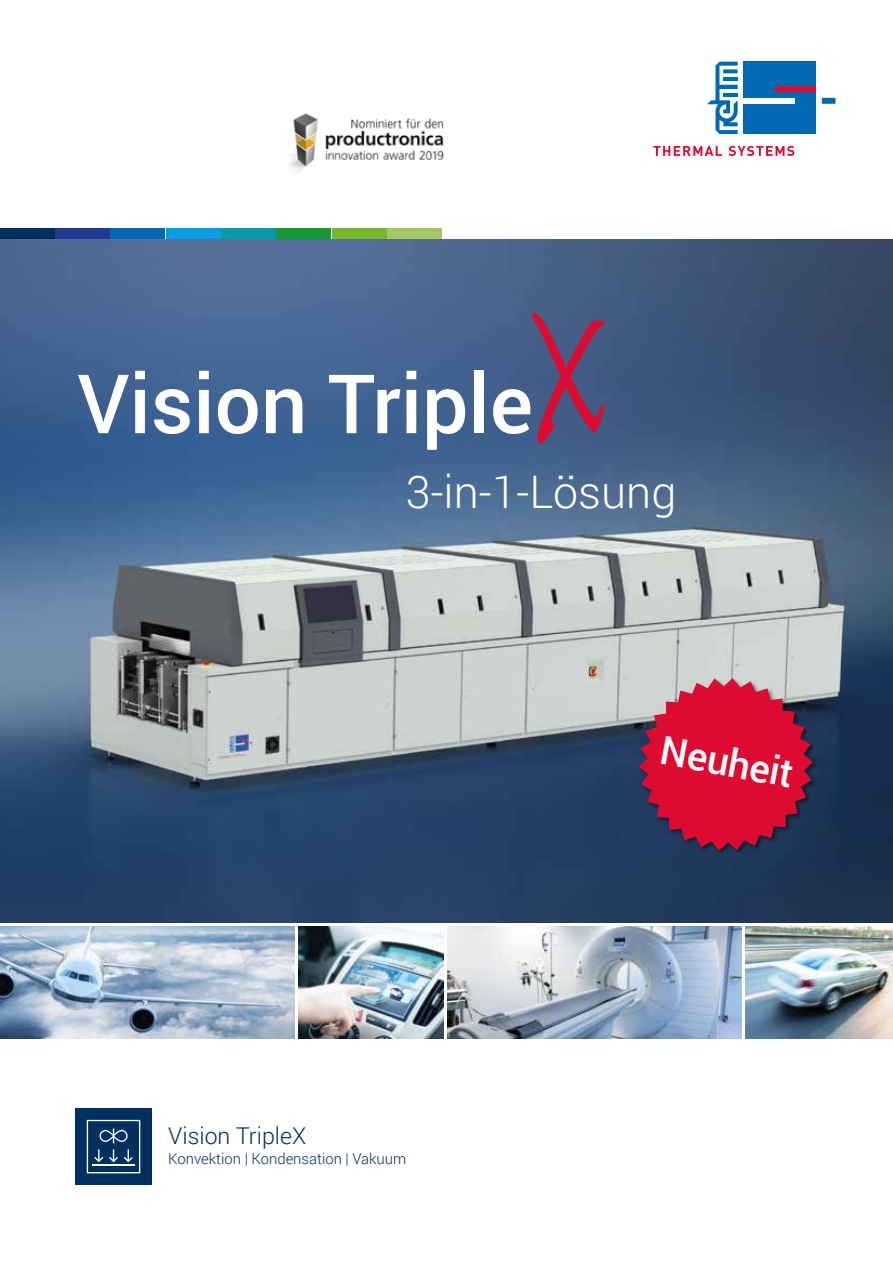
<style>
.page{position:relative;width:893px;height:1263px;background:#fff}
.page>*{position:absolute;margin:0;border:0;box-sizing:border-box;transform-origin:0 0}
.t1{font:185.85px "Ink Free";color:#dd0b2f}
.t2{font:500 82.05px "Roboto";color:#fff}
.t3{font:300 45px "Roboto";color:#fff}
.t4{font:500 39px "Roboto";color:#fff}
.t5{font:300 23.1px "Roboto";color:#00305d}
.t6{font:300 14.85px "Roboto";color:#00305d}
</style>
<div class="page">
<img style="left:0;top:240px;width:893px;height:682px">
<div style="left:744px;top:62px;width:72px;height:72px;background:#0069b4"></div>
<div style="left:744px;top:98px;width:51px;height:6px;background:#fff"></div>
<div style="left:775px;top:86px;width:41px;height:6px;background:#dd0b2f"></div>
<svg style="left:707px;top:62px;width:31px;height:72px"></svg>
<svg style="left:653px;top:146px;width:69px;height:10px"></svg>
<svg style="left:728px;top:146px;width:66px;height:10px"></svg>
<div style="left:822px;top:98px;width:13px;height:6px;background:#0069b4"></div>
<div style="left:110px;top:228px;width:55px;height:11px;background:#0069b4"></div>
<div style="left:0;top:228px;width:54px;height:11px;background:#00305d"></div>
<div style="left:166px;top:228px;width:54px;height:11px;background:#009fe3"></div>
<div style="left:221px;top:228px;width:55px;height:11px;background:#009ba4"></div>
<div style="left:277px;top:228px;width:54px;height:11px;background:#159a34"></div>
<div style="left:332px;top:228px;width:54px;height:11px;background:#76b82a"></div>
<div style="left:387px;top:228px;width:55px;height:11px;background:#a1c861"></div>
<div style="left:55px;top:228px;width:54px;height:11px;background:#213a8f"></div>
<img style="left:0;top:927px;width:295px;height:111px">
<img style="left:299px;top:927px;width:144px;height:111px">
<img style="left:745px;top:927px;width:148px;height:111px">
<img style="left:448px;top:927px;width:293px;height:111px">
<div style="left:75px;top:1108px;width:77px;height:77px;background:#00305d"></div>
<svg style="left:87px;top:1120px;width:53px;height:53px"></svg>
<div style="left:638px;top:677px;width:180px;height:179px;background:#000;opacity:.48"></div>
<svg style="left:639px;top:678px;width:174px;height:172px;background:#b82645"></svg>
<img style="left:289px;top:113px;width:155px;height:59px">
<h1 class="t1" style="left:533px;top:265px;width:74px">X</h1>
<h3 class="t3" style="left:406px;top:461px;width:272px">3-in-1-Lösung</h3>
<h2 class="t2" style="left:77px;top:346px;width:457px">Vision Triple</h2>
<h3 class="t5" style="left:168px;top:1119px;width:139px">Vision TripleX</h3>
<p class="t6" style="left:168px;top:1149px;width:240px">Konvektion | Kondensation | Vakuum</p>
<h3 class="t4" style="left:665px;top:723px;width:136px;rotate:10deg">Neuheit</h3>
</div>
